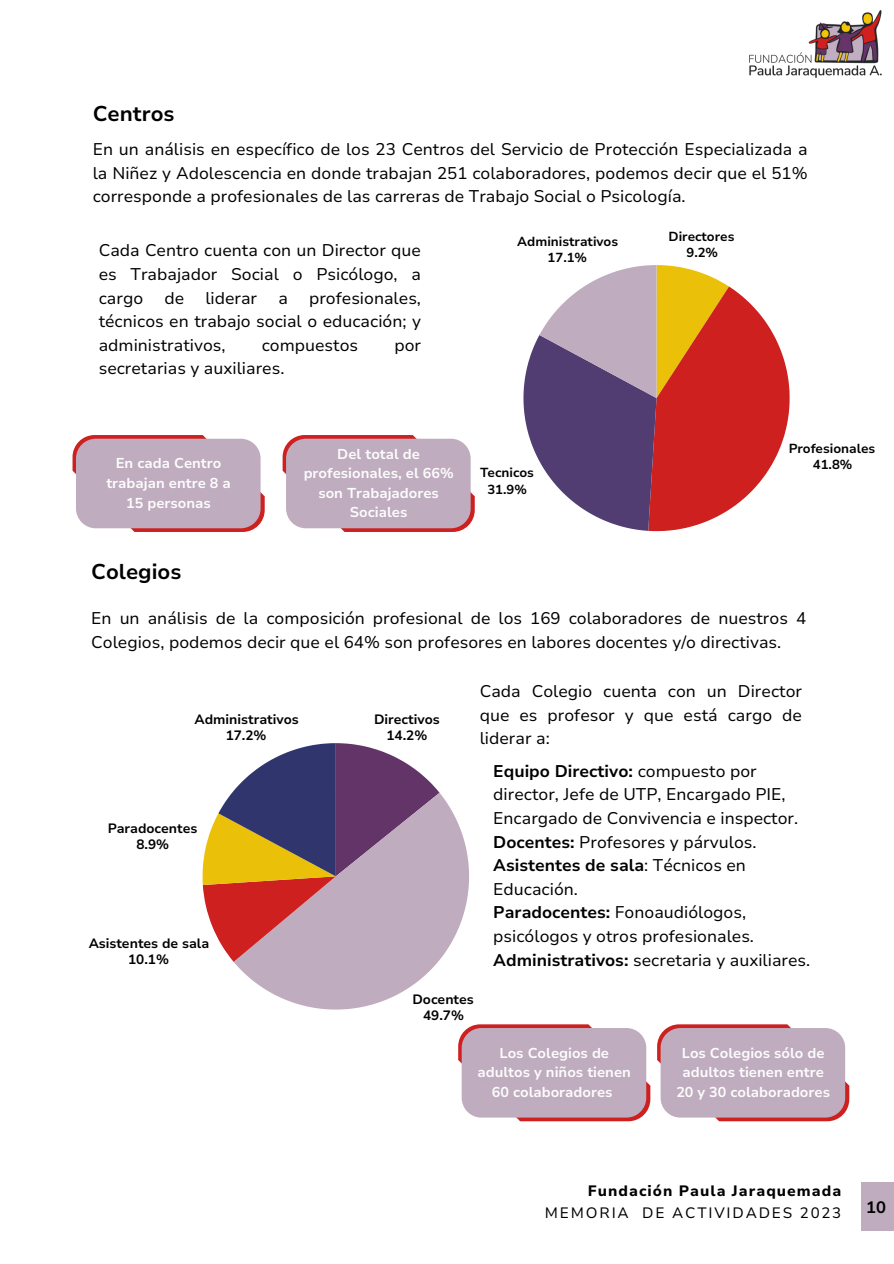
<style>
.page{position:relative;width:894px;height:1264px;background:#fff}
.page>*{position:absolute;margin:0;border:0;box-sizing:border-box;transform-origin:0 0}
.t1{font:700 21.3px "Nunito Sans 10 pt";color:#000}
.t2{font:16.8px/23.7px "Nunito Sans 10 pt";color:#000;text-align:justify}
.t3{font:700 16.5px "Nunito Sans 10 pt";color:#000}
.t4{font:800 15px "Nunito Sans 10 pt";letter-spacing:.07em;color:#000}
.t5{font:15px "Nunito Sans 10 pt";letter-spacing:.12em;color:#000}
.t6{font:700 14.25px/19.6px "Nunito Sans 10 pt";color:#fdfdfd;text-align:center}
.t7{font:700 13.5px/16.2px "Nunito Sans 10 pt";color:#000;text-align:center}
.t8{font:700 13.05px/16.4px "Nunito Sans 10 pt";color:#000;text-align:center}
.s1{font-weight:700}
</style>
<div class="page">
<div style="left:861px;top:1182px;width:32px;height:48px;background:#bfacbf"></div>
<svg style="left:72px;top:435px;width:192px;height:97px"></svg>
<div style="left:76px;top:439px;width:184px;height:89px;background:#bfacbf;border-radius:20px"></div>
<svg style="left:523px;top:265px;width:266px;height:266px"></svg>
<svg style="left:233px;top:792px;width:236px;height:217px;fill:#bfacbf"></svg>
<svg style="left:202px;top:743px;width:237px;height:218px;background:#a48188"></svg>
<img style="left:749px;top:10px;width:133px;height:68px">
<svg style="left:458px;top:1024px;width:192px;height:97px"></svg>
<div style="left:461px;top:1028px;width:185px;height:89px;background:#bfacbf;border-radius:20px"></div>
<svg style="left:282px;top:435px;width:192px;height:97px"></svg>
<div style="left:286px;top:439px;width:184px;height:89px;background:#bfacbf;border-radius:20px"></div>
<svg style="left:657px;top:1024px;width:192px;height:97px"></svg>
<div style="left:660px;top:1028px;width:184px;height:89px;background:#bfacbf;border-radius:20px"></div>
<p class="t1" style="left:93px;top:99px;width:83px">Centros</p>
<h2 class="t2" style="left:93px;top:137px;width:716px">En un análisis en específico de los 23 Centros del Servicio de Protección Especializada a la Niñez y Adolescencia en donde trabajan 251 colaboradores, podemos decir que el 51% corresponde a profesionales de las carreras de Trabajo Social o Psicología.</h2>
<h1 class="t2" style="left:99px;top:239px;width:324px">Cada Centro cuenta con un Director que es Trabajador Social o Psicólogo, a cargo</h1>
<h1 class="t2" style="left:99px;top:286px;width:324px;text-indent:210px">profesionales, técnicos en trabajo social o educación; y administrativos,</h1>
<h1 class="t2" style="left:164px;top:286px;width:21px">de</h1>
<h1 class="t2" style="left:205px;top:286px;width:53px">liderar</h1>
<h1 class="t2" style="left:278px;top:286px;width:11px">a</h1>
<h1 class="t2" style="left:262px;top:333px;width:98px">compuestos</h1>
<h1 class="t2" style="left:394px;top:333px;width:28px">por</h1>
<h1 class="t2" style="left:99px;top:357px;width:187px">secretarias y auxiliares.</h1>
<p class="t8" style="left:517px;top:233px;width:102px">Administrativos<br>17.1%</p>
<p class="t8" style="left:668px;top:228px;width:67px">Directores<br>9.2%</p>
<p class="t6" style="left:106px;top:454px;width:126px">En cada Centro trabajan entre 8 a<br>15 personas</p>
<p class="t1" style="left:91px;top:558px;width:92px">Colegios</p>
<h2 class="t6" style="left:303px;top:444px;width:151px">Del total de profesionales, el 66% son Trabajadores<br>Sociales</h2>
<p class="t8" style="left:480px;top:465px;width:55px">Tecnicos<br>31.9%</p>
<p class="t8" style="left:788px;top:440px;width:88px">Profesionales<br>41.8%</p>
<h2 class="t2" style="left:91px;top:606px;width:716px">En un análisis de la composición profesional de los 169 colaboradores de nuestros 4<br>Colegios, podemos decir que el 64% son profesores en labores docentes y/o directivas.</h2>
<p class="t7" style="left:194px;top:711px;width:106px">Administrativos<br>17.2%</p>
<p class="t7" style="left:374px;top:711px;width:67px">Directivos<br>14.2%</p>
<p class="t7" style="left:108px;top:820px;width:91px">Paradocentes<br>8.9%</p>
<p class="t7" style="left:89px;top:935px;width:122px">Asistentes de sala<br>10.1%</p>
<h2 class="t2" style="left:479px;top:679px;width:324px">Cada Colegio cuenta con un Director que es profesor y que está cargo de liderar a:</h2>
<h1 class="t2" style="left:493px;top:759px;width:318px;text-align:left"><span class="s1">Equipo Directivo:</span> compuesto por director, Jefe de UTP, Encargado PIE, Encargado de Convivencia e inspector.<br><span class="s1">Docentes:</span> Profesores y párvulos.<br><span class="s1">Asistentes de sala</span>: Técnicos en Educación.<br><span class="s1">Paradocentes:</span> Fonoaudiólogos, psicólogos y otros profesionales.<br><span class="s1">Administrativos:</span> secretaria y auxiliares.</h1>
<p class="t7" style="left:412px;top:991px;width:63px">Docentes<br>49.7%</p>
<p class="t6" style="left:477px;top:1043px;width:155px">Los Colegios de adultos y niños tienen<br>60 colaboradores</p>
<p class="t6" style="left:676px;top:1043px;width:155px">Los Colegios sólo de adultos tienen entre<br>20 y 30 colaboradores</p>
<p class="t4" style="left:587px;top:1180px;width:255px">Fundación Paula Jaraquemada</p>
<h3 class="t5" style="left:544px;top:1203px;width:298px">MEMORIA DE ACTIVIDADES 2023</h3>
<p class="t3" style="left:865px;top:1195px;width:21px">10</p>
</div>
